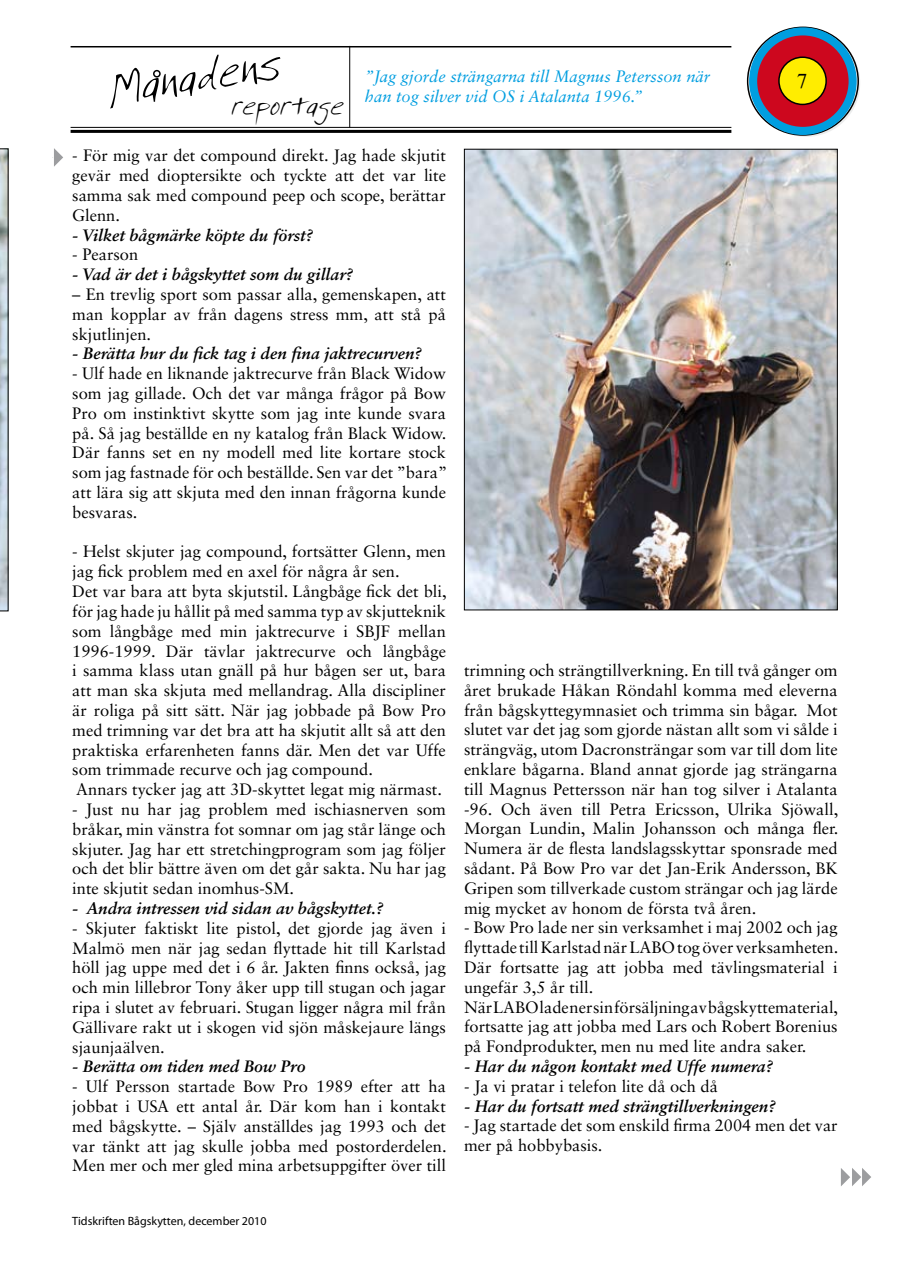
<style>
.page{position:relative;width:910px;height:1280px;background:#fff}
.page>*{position:absolute;margin:0;border:0;box-sizing:border-box;transform-origin:0 0}
.t1{font:45px "Stans Hand";color:#000}
.t2{font:27px "Stans Hand";color:#000}
.t3{font:21px "Times New Roman";color:#000}
.t4{font:16.5px/19.8px "Sabon LT Std";color:#000;text-align:justify}
.t5{font:italic 700 16.5px "Sabon LT Std";color:#000}
.t6{font:italic 16.5px/19.8px "Sabon LT Std";color:#009ee0}
.t7{font:12px "Myriad Pro";color:#000}
</style>
<div class="page">
<hr style="left:71px;top:46px;width:660px;height:1px;background:#000">
<hr style="left:71px;top:127px;width:660px;height:1px;background:#000">
<hr style="left:71px;top:130px;width:660px;height:3px;background:#000">
<hr style="left:349px;top:46px;width:1px;height:82px;background:#000">
<div style="left:153px;top:70px;width:8px;height:8px;border:2px solid #000;border-radius:50%"></div>
<svg style="left:54px;top:148px;width:9px;height:19px"></svg>
<svg style="left:753px;top:31px;width:100px;height:100px;fill:#cd071e"></svg>
<div style="left:749px;top:27px;width:108px;height:108px;border:8px solid #009ee0;border-radius:50%"></div>
<div style="left:779px;top:57px;width:47px;height:47px;background:#ffed00;border-radius:50%"></div>
<div style="left:778px;top:56px;width:49px;height:49px;border:2px solid #000;border-radius:50%"></div>
<svg style="left:841px;top:1168px;width:30px;height:18px"></svg>
<svg style="left:0;top:148px;width:9px;height:463px"></svg>
<img style="left:466px;top:151px;width:370px;height:457px">
<h1 class="t1" style="left:105px;top:64px;width:175px;rotate:-9deg">Manadens</h1>
<h2 class="t2" style="left:231px;top:90px;width:114px">reportage</h2>
<p class="t6" style="left:365px;top:67px;width:347px">”Jag gjorde strängarna till Magnus Petersson när han tog silver vid OS i Atalanta 1996.”</p>
<p class="t3" style="left:797px;top:67px;width:12px">7</p>
<p class="t3" style="left:803px;top:69px;width:12px">7</p>
<p class="t4" style="left:72px;top:146px;width:375px">- För mig var det compound direkt. Jag hade skjutit gevär med dioptersikte och tyckte att det var lite samma sak med compound peep och scope, berättar Glenn.</p>
<p class="t5" style="left:72px;top:225px;width:242px">- Vilket bågmärke köpte du först?</p>
<p class="t4" style="left:72px;top:245px;width:68px">- Pearson</p>
<p class="t5" style="left:72px;top:264px;width:282px">- Vad är det i bågskyttet som du gillar?</p>
<p class="t4" style="left:72px;top:284px;width:375px">– En trevlig sport som passar alla, gemenskapen, att man kopplar av från dagens stress mm, att stå på skjutlinjen.</p>
<p class="t5" style="left:72px;top:344px;width:351px">- Berätta hur du fick tag i den fina jaktrecurven?</p>
<p class="t4" style="left:72px;top:363px;width:376px">- Ulf hade en liknande jaktrecurve från Black Widow som jag gillade. Och det var många frågor på Bow Pro om instinktivt skytte som jag inte kunde svara på. Så jag beställde en ny katalog från Black Widow.<br>Där fanns set en ny modell med lite kortare stock som jag fastnade för och beställde. Sen var det ”bara” att lära sig att skjuta med den innan frågorna kunde besvaras.</p>
<p class="t4" style="left:72px;top:542px;width:376px;text-align:left">- Helst skjuter jag compound, fortsätter Glenn, men jag fick problem med en axel för några år sen.<br>Det var bara att byta skjutstil. Långbåge fick det bli, för jag hade ju hållit på med samma typ av skjutteknik som långbåge med min jaktrecurve i SBJF mellan 1996-1999. Där tävlar jaktrecurve och långbåge i samma klass utan gnäll på hur bågen ser ut, bara att man ska skjuta med mellandrag. Alla discipliner är roliga på sitt sätt. När jag jobbade på Bow Pro med trimning var det bra att ha skjutit allt så att den praktiska erfarenheten fanns där. Men det var Uffe som trimmade recurve och jag compound.<br>Annars tycker jag att 3D-skyttet legat mig närmast.</p>
<p class="t4" style="left:72px;top:799px;width:375px">- Just nu har jag problem med ischiasnerven som bråkar, min vänstra fot somnar om jag står länge och skjuter. Jag har ett stretchingprogram som jag följer och det blir bättre även om det går sakta. Nu har jag inte skjutit sedan inomhus-SM.</p>
<p class="t5" style="left:72px;top:898px;width:313px">- Andra intressen vid sidan av bågskyttet.?</p>
<p class="t4" style="left:72px;top:918px;width:375px">- Skjuter faktiskt lite pistol, det gjorde jag även i Malmö men när jag sedan flyttade hit till Karlstad höll jag uppe med det i 6 år. Jakten finns också, jag och min lillebror Tony åker upp till stugan och jagar ripa i slutet av februari. Stugan ligger några mil från Gällivare rakt ut i skogen vid sjön måskejaure längs sjaunjaälven.</p>
<p class="t5" style="left:72px;top:1056px;width:235px">- Berätta om tiden med Bow Pro</p>
<p class="t4" style="left:72px;top:1076px;width:376px">- Ulf Persson startade Bow Pro 1989 efter att ha jobbat i USA ett antal år. Där kom han i kontakt med bågskytte. – Själv anställdes jag 1993 och det var tänkt att jag skulle jobba med postorderdelen.<br>Men mer och mer gled mina arbetsuppgifter över till</p>
<p class="t7" style="left:72px;top:1213px;width:196px">Tidskriften Bågskytten, december 2010</p>
<p class="t4" style="left:464px;top:660px;width:376px">trimning och strängtillverkning. En till två gånger om året brukade Håkan Röndahl komma med eleverna från bågskyttegymnasiet och trimma sin bågar. Mot slutet var det jag som gjorde nästan allt som vi sålde i strängväg, utom Dacronsträngar som var till dom lite enklare bågarna. Bland annat gjorde jag strängarna till Magnus Pettersson när han tog silver i Atalanta -96. Och även till Petra Ericsson, Ulrika Sjöwall, Morgan Lundin, Malin Johansson och många fler.<br>Numera är de flesta landslagsskyttar sponsrade med sådant. På Bow Pro var det Jan-Erik Andersson, BK Gripen som tillverkade custom strängar och jag lärde mig mycket av honom de första två åren.</p>
<p class="t4" style="left:464px;top:918px;width:376px;text-align:left">- Bow Pro lade ner sin verksamhet i maj 2002 och jag flyttade till Karlstad när LABO tog över verksamheten.<br>Där fortsatte jag att jobba med tävlingsmaterial i ungefär 3,5 år till.<br>När LABO lade ner sin försäljning av bågskyttematerial, fortsatte jag att jobba med Lars och Robert Borenius på Fondprodukter, men nu med lite andra saker.</p>
<p class="t5" style="left:464px;top:1056px;width:310px">- Har du någon kontakt med Uffe numera?</p>
<p class="t4" style="left:464px;top:1076px;width:255px">- Ja vi pratar i telefon lite då och då</p>
<p class="t5" style="left:464px;top:1096px;width:313px">- Har du fortsatt med strängtillverkningen?</p>
<p class="t4" style="left:464px;top:1116px;width:375px">- Jag startade det som enskild firma 2004 men det var mer på hobbybasis.</p>
</div>
